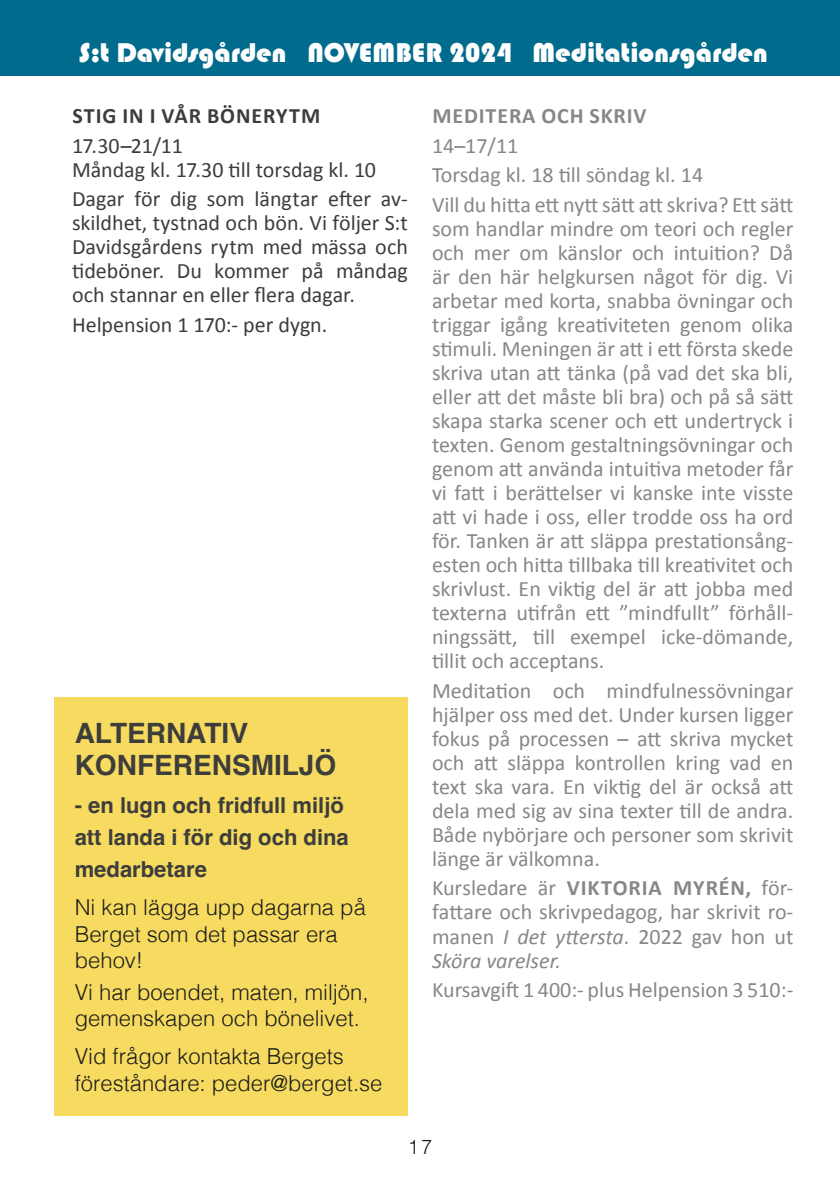
<style>
.page{position:relative;width:840px;height:1191px;background:#fff}
.page>*{position:absolute;margin:0;border:0;box-sizing:border-box;transform-origin:0 0}
.Program_normal_S_t_David{font:28px "Bauhaus 93";color:#fff}
.t1{font:700 28px/32px "Helvetica";color:#3d3d3c}
.t2{font:22px/24px "Calibri";color:#878787;text-align:justify}
.Program_normal_S_t_David-2{font:22px/24px "Calibri";letter-spacing:-.005em;color:#3d3d3c;text-align:justify}
.t3{font:300 22px/26.4px "Helvetica";color:#1d1d1b}
.t4{font:700 22px/32px "Helvetica";color:#3d3d3c}
.Program_normal_S_t_David-3{font:700 22px "Calibri";letter-spacing:.04em;color:#3d3d3c}
.t5{font:700 22px "Calibri";letter-spacing:.04em;color:#878787}
.hedens_rubrik_2{font:300 20px "Helvetica";color:#1d1d1b}
.s1{font-weight:700}
.s2{font-style:italic}
</style>
<div class="page">
<div style="left:0;top:0;width:839px;height:76px;background:#006b8c"></div>
<div style="left:55px;top:697px;width:353px;height:418px;background:#f6db60"></div>
<p class="Program_normal_S_t_David" style="left:79px;top:37px;width:690px">S:t Davidsgården NOVEMBER 2024 Meditationsgården</p>
<p class="Program_normal_S_t_David-3" style="left:72px;top:102px;width:249px">STIG IN I VÅR BÖNERYTM</p>
<p class="Program_normal_S_t_David-2" style="left:72px;top:132px;width:112px">17.30–21/11</p>
<p class="Program_normal_S_t_David-2" style="left:72px;top:156px;width:305px">Måndag kl. 17.30 till torsdag kl. 10</p>
<p class="Program_normal_S_t_David-2" style="left:72px;top:186px;width:337px">Dagar för dig som längtar efter av&shy;skildhet, tystnad och bön. Vi följer S:t Davidsgårdens rytm med mässa och tideböner. Du kommer på måndag och stannar en eller flera dagar.</p>
<p class="Program_normal_S_t_David-2" style="left:72px;top:311px;width:257px">Helpension 1 170:- per dygn.</p>
<p class="t1" style="left:75px;top:720px;width:263px">ALTERNATIV<br>KONFERENSMILJÖ</p>
<p class="t4" style="left:75px;top:791px;width:275px">- en lugn och fridfull miljö att landa i för dig och dina medarbetare</p>
<p class="t3" style="left:75px;top:892px;width:292px">Ni kan lägga upp dagarna på<br>Berget som det passar era behov!</p>
<p class="t3" style="left:75px;top:977px;width:295px">Vi har boendet, maten, miljön, gemenskapen och bönelivet.</p>
<p class="t3" style="left:75px;top:1041px;width:309px">Vid frågor kontakta Bergets föreståndare: peder@berget.se</p>
<p class="t5" style="left:432px;top:102px;width:215px">MEDITERA OCH SKRIV</p>
<p class="t2" style="left:432px;top:132px;width:88px">14–17/11</p>
<p class="t2" style="left:432px;top:162px;width:272px">Torsdag kl. 18 till söndag kl. 14</p>
<p class="t2" style="left:432px;top:191px;width:362px">Vill du hitta ett nytt sätt att skriva? Ett sätt som handlar mindre om teori och regler och mer om känslor och intuition? Då är den här helgkursen något för dig. Vi arbetar med korta, snabba övningar och triggar igång kreativiteten genom olika stimuli. Meningen är att i ett första skede skriva utan att tänka (på vad det ska bli, eller att det måste bli bra) och på så sätt skapa starka scener och ett undertryck i texten. Genom gestaltningsövningar och genom att använda intuitiva metoder får vi fatt i berättelser vi kanske inte visste att vi hade i oss, eller trodde oss ha ord för. Tanken är att släppa prestationsång&shy;esten och hitta tillbaka till kreativitet och skrivlust. En viktig del är att jobba med texterna utifrån ett ”mindfullt” förhåll&shy;ningssätt, till exempel icke-dömande, tillit och acceptans.</p>
<p class="t2" style="left:432px;top:677px;width:362px">Meditation och mindfulnessövningar hjälper oss med det. Under kursen ligger fokus på processen – att skriva mycket och att släppa kontrollen kring vad en text ska vara. En viktig del är också att dela med sig av sina texter till de andra.<br>Både nybörjare och personer som skrivit länge är välkomna.</p>
<p class="t2" style="left:432px;top:875px;width:362px">Kursledare är <span class="s1">VIKTORIA MYRÉN,</span> för&shy;fattare och skrivpedagog, har skrivit ro&shy;manen <span class="s2">I det yttersta</span>. 2022 gav hon ut <span class="s2">Sköra varelser.</span></p>
<p class="t2" style="left:432px;top:976px;width:362px">Kursavgift 1 400:- plus Helpension 3 510:-</p>
<p class="hedens_rubrik_2" style="left:407px;top:1130px;width:26px">17</p>
</div>
